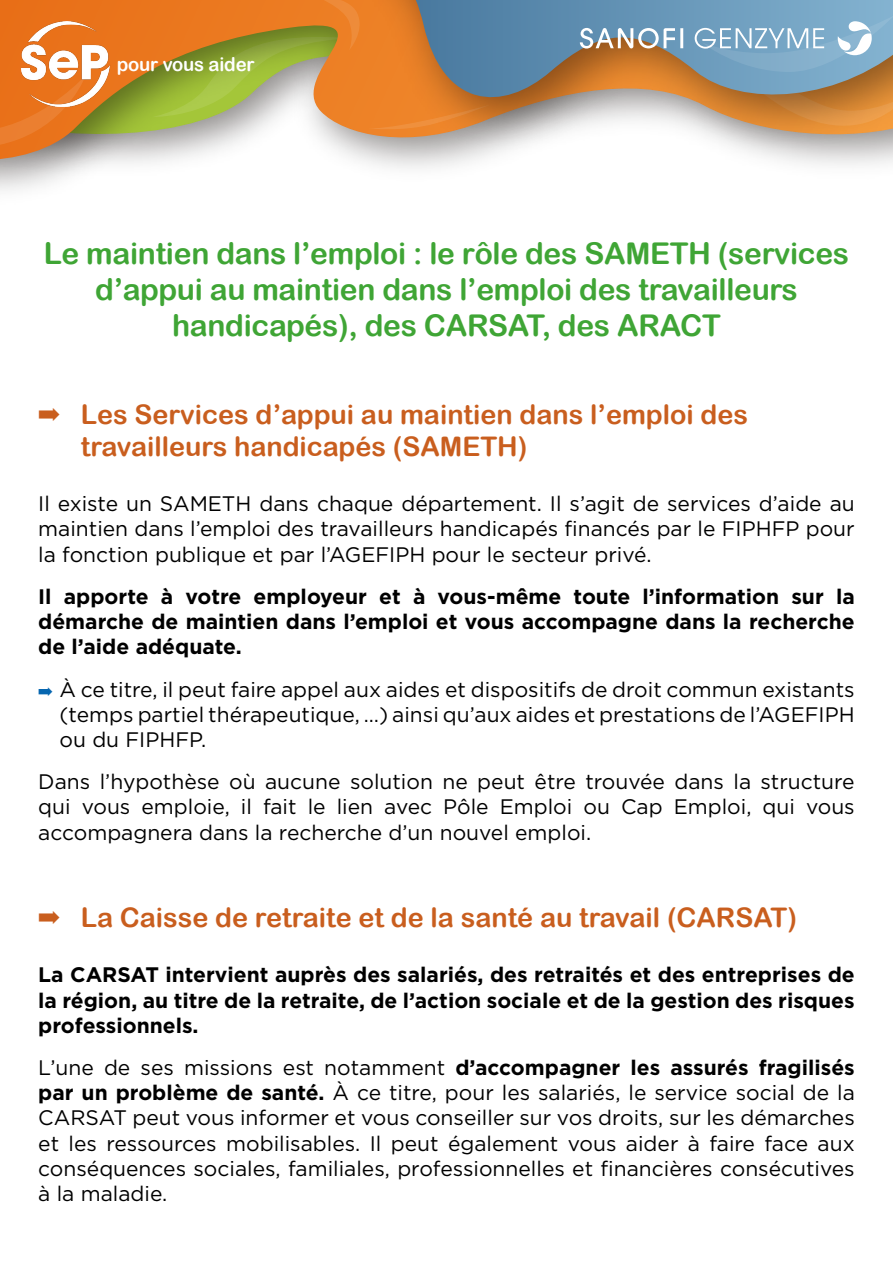
<style>
.page{position:relative;width:893px;height:1263px;background:#fff}
.page>*{position:absolute;margin:0;border:0;box-sizing:border-box;transform-origin:0 0}
.t1{font:30px/36px "Arial Rounded MT Bold";letter-spacing:-.01em;color:#3fa535;text-align:center}
.t2{font:27px/32.4px "Arial Rounded MT Bold";color:#c95e1e}
.t3{font:21px/25.2px "Gotham";color:#000;text-align:justify}
.t4{font:700 21px/25.2px "Gotham";color:#000;text-align:justify}
.t5{font:19.2px "Arial Rounded MT Bold";letter-spacing:-.01em;color:#fff}
.s1{color:#0666b0}
.s2{font-weight:700}
</style>
<div class="page">
<svg style="left:0;top:0;width:288px;height:160px;background:#d0a56e"></svg>
<svg style="left:0;top:75px;width:86px;height:72px;background:#dd7729"></svg>
<svg style="left:153px;top:0;width:148px;height:117px;background:#b99d41"></svg>
<img style="left:301px;top:0;width:592px;height:166px">
<svg style="left:405px;top:0;width:488px;height:113px;background:#8b8882"></svg>
<svg style="left:580px;top:28px;width:103px;height:21px"></svg>
<svg style="left:695px;top:15px;width:198px;height:111px;background:#9e9e95"></svg>
<img style="left:21px;top:21px;width:90px;height:85px">
<p class="t5" style="left:117px;top:53px;width:139px">pour vous aider</p>
<h1 class="t1" style="left:44px;top:235px;width:807px">Le maintien dans l’emploi : le rôle des SAMETH (services d’appui au maintien dans l’emploi des travailleurs handicapés), des CARSAT, des ARACT</h1>
<p class="t2" style="left:81px;top:398px;width:669px;text-indent:-43px">➡ Les Services d’appui au maintien dans l’emploi des travailleurs handicapés (SAMETH)</p>
<p class="t3" style="left:38px;top:491px;width:818px">Il existe un SAMETH dans chaque département. Il s’agit de services d’aide au maintien dans l’emploi des travailleurs handicapés financés par le FIPHFP pour la fonction publique et par l’AGEFIPH pour le secteur privé.</p>
<p class="t4" style="left:38px;top:584px;width:818px">Il apporte à votre employeur et à vous-même toute l’information sur la démarche de maintien dans l’emploi et vous accompagne dans la recherche de l’aide adéquate.</p>
<p class="t3" style="left:60px;top:676px;width:797px;text-indent:-21px"><span class="s1">➡</span> À ce titre, il peut faire appel aux aides et dispositifs de droit commun existants (temps partiel thérapeutique, …) ainsi qu’aux aides et prestations de l’AGEFIPH ou du FIPHFP.</p>
<p class="t3" style="left:38px;top:769px;width:818px">Dans l’hypothèse où aucune solution ne peut être trouvée dans la structure qui vous emploie, il fait le lien avec Pôle Emploi ou Cap Emploi, qui vous accompagnera dans la recherche d’un nouvel emploi.</p>
<p class="t2" style="left:38px;top:901px;width:760px">➡ La Caisse de retraite et de la santé au travail (CARSAT)</p>
<p class="t4" style="left:38px;top:962px;width:818px">La CARSAT intervient auprès des salariés, des retraités et des entreprises de la région, au titre de la retraite, de l’action sociale et de la gestion des risques professionnels.</p>
<p class="t3" style="left:38px;top:1054px;width:818px">L’une de ses missions est notamment <span class="s2">d’accompagner les assurés fragilisés par un problème de santé.</span> À ce titre, pour les salariés, le service social de la CARSAT peut vous informer et vous conseiller sur vos droits, sur les démarches et les ressources mobilisables. Il peut également vous aider à faire face aux conséquences sociales, familiales, professionnelles et financières consécutives à la maladie.</p>
</div>
